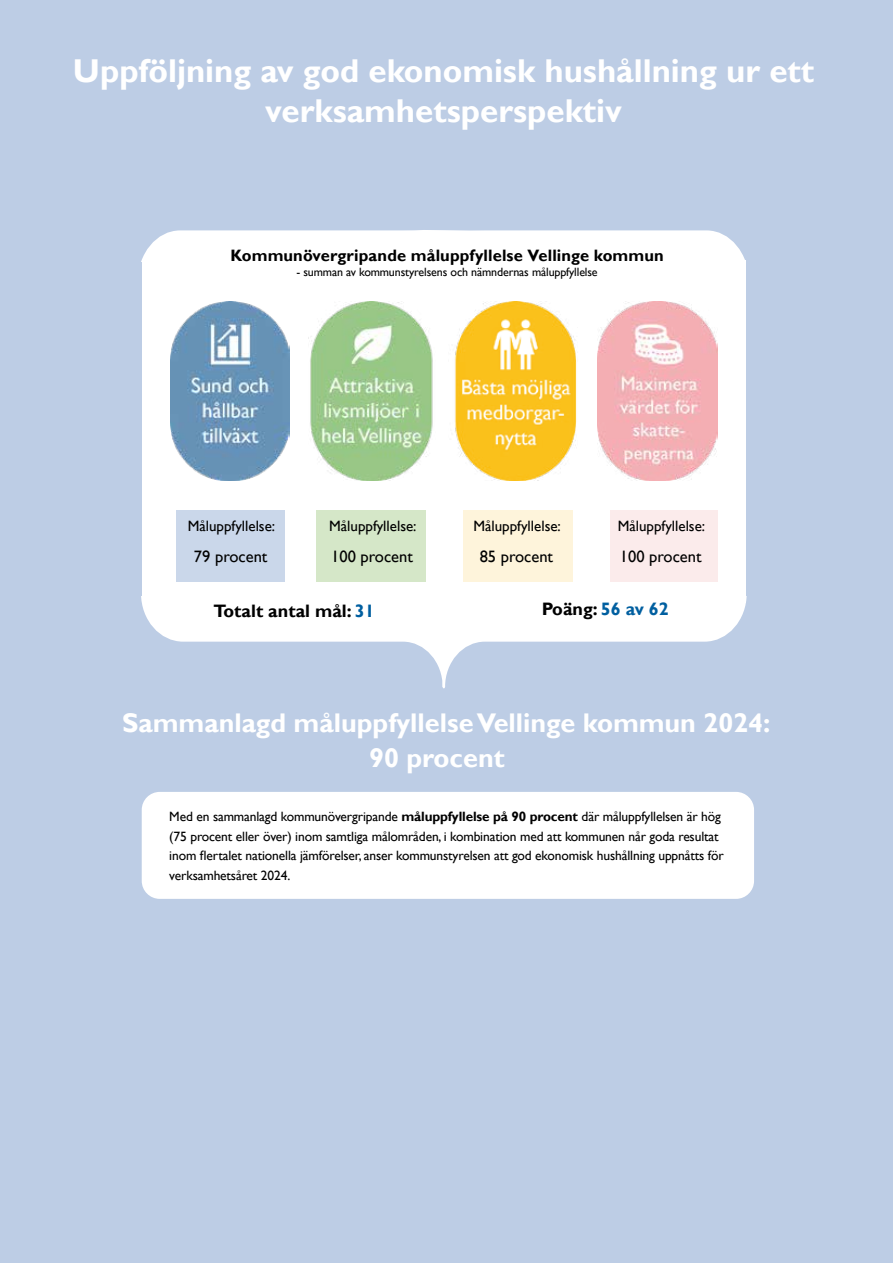
<style>
.page{position:relative;width:893px;height:1263px;background:#bdcde5}
.page>*{position:absolute;margin:0;border:0;box-sizing:border-box;transform-origin:0 0}
.t1{font:700 33px/39.6px "Gill Sans";color:#fff;text-align:center}
.t2{font:700 27px/35px "Gill Sans";color:#fff}
.t3{font:700 18px "Gill Sans";color:#000}
.t4{font:700 16.5px "Gill Sans";letter-spacing:.005em;color:#000}
.t5{font:16.5px "Gill Sans";color:#000}
.t6{font:15px "Gill Sans";color:#000}
.t7{font:13.5px/19.5px "Gill Sans";letter-spacing:-.01em;color:#000}
.t8{font:12px "Gill Sans";letter-spacing:-.01em;color:#000}
.s1{color:#005fa0}
.s2{font-weight:700}
</style>
<div class="page">
<div style="left:142px;top:260px;width:604px;height:342px;background:#fff"></div>
<svg style="left:141px;top:597px;width:606px;height:92px"></svg>
<div style="left:141px;top:230px;width:604px;height:31px;background:#fff"></div>
<div style="left:464px;top:510px;width:109px;height:72px;background:#fef4db"></div>
<div style="left:610px;top:510px;width:108px;height:72px;background:#fbebeb"></div>
<div style="left:316px;top:510px;width:110px;height:72px;background:#d5e7c8"></div>
<div style="left:176px;top:510px;width:108px;height:72px;background:#cad7ea"></div>
<img style="left:310px;top:302px;width:123px;height:179px">
<img style="left:455px;top:302px;width:122px;height:179px">
<img style="left:598px;top:302px;width:120px;height:179px">
<img style="left:170px;top:302px;width:120px;height:179px">
<div style="left:142px;top:792px;width:612px;height:107px;background:#fff;border-radius:18px"></div>
<h1 class="t1" style="left:73px;top:52px;width:743px">Uppföljning av god ekonomisk hushållning ur ett verksamhetsperspektiv</h1>
<p class="t4" style="left:230px;top:246px;width:435px">Kommunövergripande måluppfyllelse Vellinge kommun</p>
<p class="t8" style="left:296px;top:265px;width:303px">- summan av kommunstyrelsens och nämndernas måluppfyllelse</p>
<p class="t6" style="left:188px;top:517px;width:89px">Måluppfyllelse:</p>
<p class="t5" style="left:194px;top:547px;width:75px">79 procent</p>
<p class="t6" style="left:329px;top:517px;width:89px">Måluppfyllelse:</p>
<p class="t5" style="left:331px;top:547px;width:83px">100 procent</p>
<p class="t6" style="left:473px;top:517px;width:89px">Måluppfyllelse:</p>
<p class="t5" style="left:480px;top:547px;width:75px">85 procent</p>
<p class="t6" style="left:618px;top:517px;width:89px">Måluppfyllelse:</p>
<p class="t5" style="left:620px;top:547px;width:83px">100 procent</p>
<h3 class="t3" style="left:214px;top:600px;width:163px">Totalt antal mål: <span class="s1">31</span></h3>
<h3 class="t3" style="left:542px;top:598px;width:128px">Poäng: <span class="s1">56 av 62</span></h3>
<h2 class="t2" style="left:369px;top:706px;width:403px;text-indent:-247px">Sammanlagd måluppfyllelse Vellinge kommun 2024:<br>90 procent</h2>
<p class="t7" style="left:169px;top:807px;width:556px">Med en sammanlagd kommunövergripande <span class="s2">måluppfyllelse på 90 procent</span> där måluppfyllelsen är hög (75 procent eller över) inom samtliga målområden, i kombination med att kommunen når goda resultat inom flertalet nationella jämförelser, anser kommunstyrelsen att god ekonomisk hushållning uppnåtts för verksamhetsåret 2024.</p>
</div>
